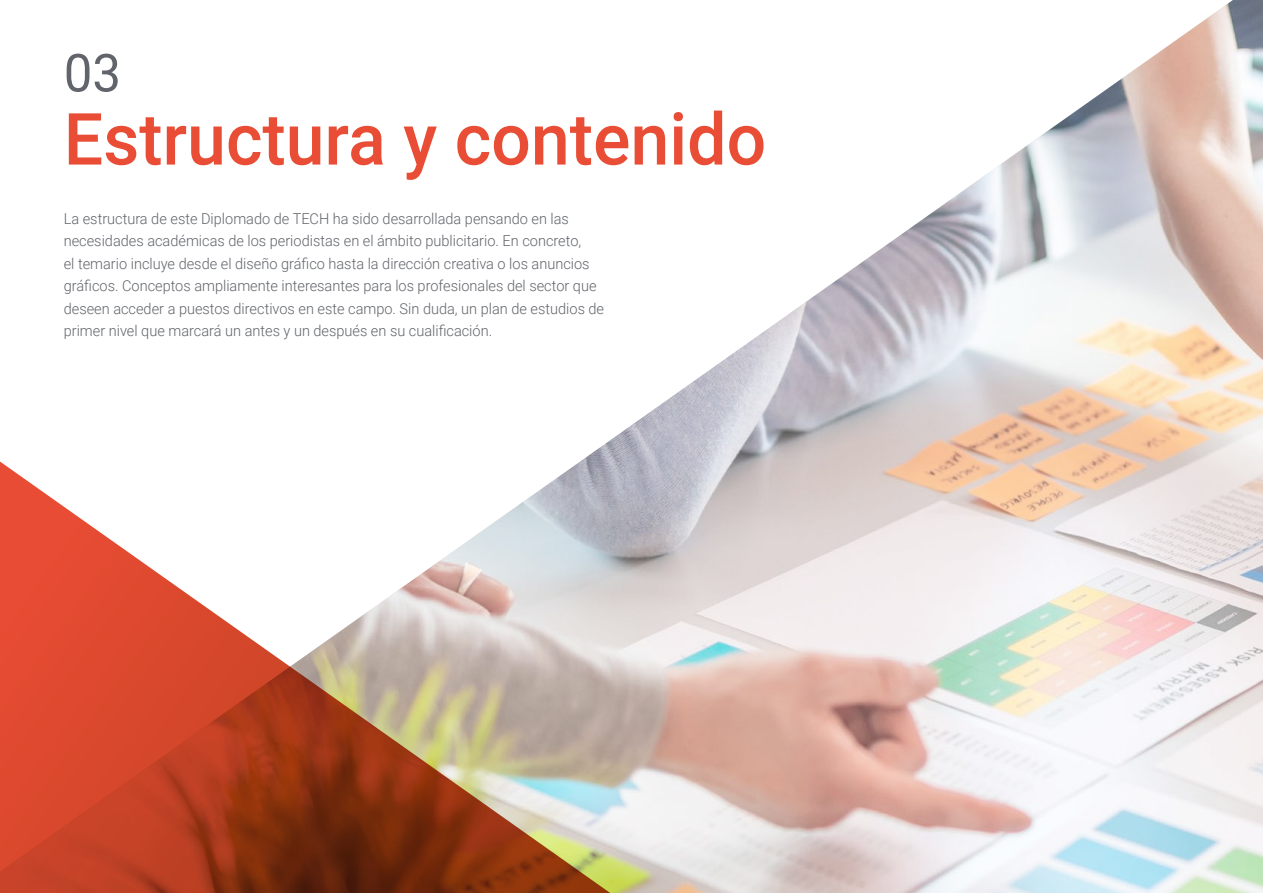
<style>
.page{position:relative;width:1263px;height:893px;background:#fff}
.page>*{position:absolute;margin:0;border:0;box-sizing:border-box;transform-origin:0 0}
.t1{font:500 72px "Roboto";color:#e94d35}
.t2{font:52.5px "Roboto";color:#61646a}
.t3{font:300 15px/22.5px "Roboto";color:#61646a}
</style>
<div class="page">
<img style="left:602px;top:0;width:661px;height:893px">
<svg style="left:0;top:446px;width:640px;height:447px"></svg>
<h2 class="t2" style="left:64px;top:36px;width:59px">03</h2>
<h1 class="t1" style="left:64px;top:89px;width:704px">Estructura y contenido</h1>
<p class="t3" style="left:64px;top:207px;width:542px">La estructura de este Diplomado de TECH ha sido desarrollada pensando en las necesidades académicas de los periodistas en el ámbito publicitario. En concreto,<br>el temario incluye desde el diseño gráfico hasta la dirección creativa o los anuncios gráficos. Conceptos ampliamente interesantes para los profesionales del sector que deseen acceder a puestos directivos en este campo. Sin duda, un plan de estudios de primer nivel que marcará un antes y un después en su cualificación.</p>
</div>
